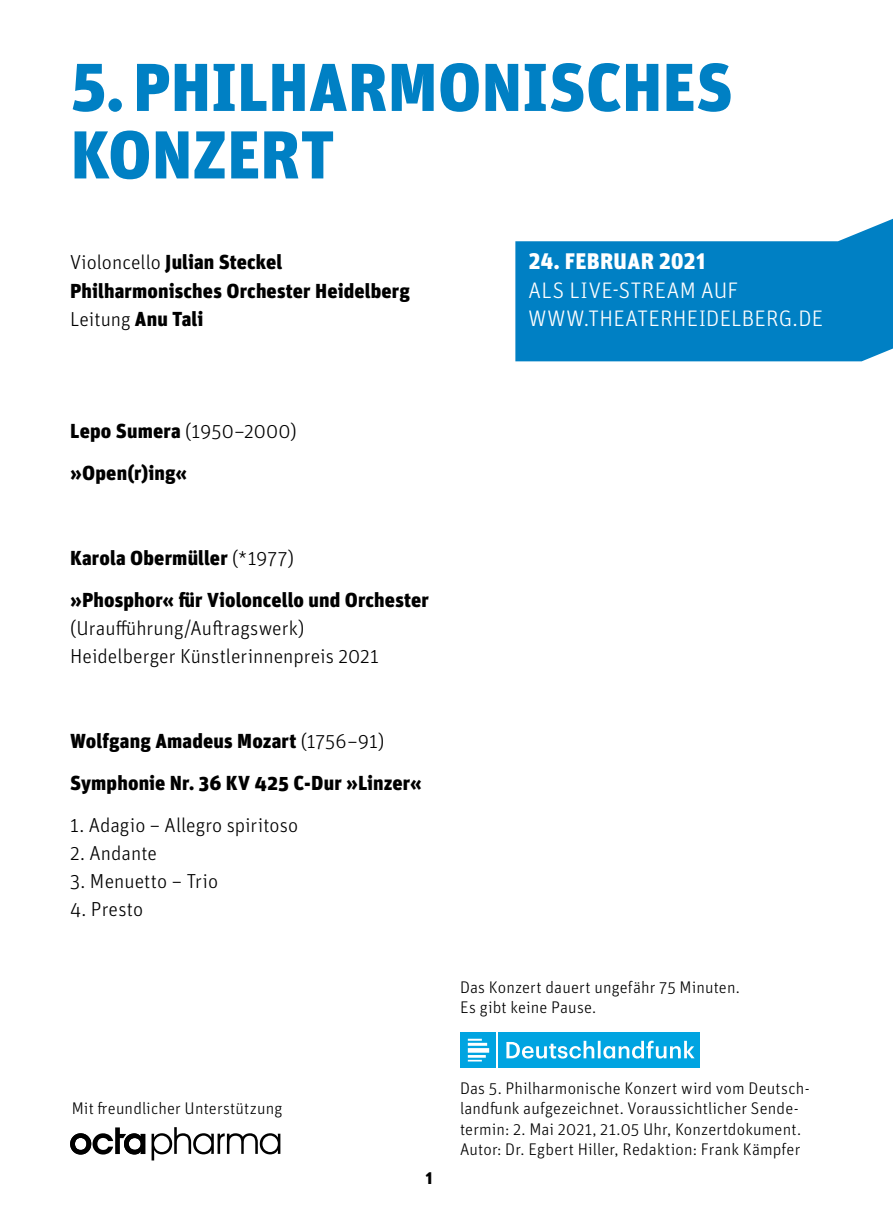
<style>
.page{position:relative;width:893px;height:1212px;background:#fff}
.page>*{position:absolute;margin:0;border:0;box-sizing:border-box;transform-origin:0 0}
.t1{font:900 67.5px/67.5px "Unit Pro";color:#0080c4}
.t2{font:300 22.5px/28.1px "Unit Pro";letter-spacing:.01em;color:#fff}
.t3{font:900 22.5px "Unit Pro";letter-spacing:.01em;color:#fff}
.t4{font:900 20.25px/42.1px "Unit Pro";letter-spacing:.005em;color:#000}
.t5{font:300 20.25px/28.1px "Unit Pro";color:#000}
.t6{font:300 16.88px/20.2px "Unit Pro";letter-spacing:.01em;color:#000}
.t7{font:900 16.88px "Unit Pro";color:#000}
.s1{font-weight:300}
</style>
<div class="page">
<svg style="left:515px;top:219px;width:378px;height:142px;background:#2692cc"></svg>
<svg style="left:152px;top:1127px;width:128px;height:33px"></svg>
<svg style="left:70px;top:1127px;width:75px;height:27px"></svg>
<div style="left:460px;top:1032px;width:36px;height:36px;background:#00a4e1"></div>
<div style="left:499px;top:1032px;width:201px;height:36px;background:#00a4e1"></div>
<div style="left:468px;top:1048px;width:21px;height:5px;background:#fff"></div>
<hr style="left:468px;top:1043px;width:19px;height:3px;background:#fff">
<svg style="left:468px;top:1039px;width:14px;height:2px"></svg>
<hr style="left:468px;top:1055px;width:18px;height:3px;background:#fff">
<svg style="left:468px;top:1060px;width:14px;height:1px"></svg>
<svg style="left:506px;top:1041px;width:189px;height:17px"></svg>
<h1 class="t1" style="left:70px;top:49px;width:664px">5.PHILHARMONISCHES<br>KONZERT</h1>
<p class="t4" style="left:70px;top:247px;width:341px;line-height:28.1px"><span class="s1">Violoncello</span> Julian Steckel<br>Philharmonisches Orchester Heidelberg<br><span class="s1">Leitung</span> Anu Tali</p>
<h2 class="t3" style="left:528px;top:245px;width:179px">24. FEBRUAR 2021</h2>
<h2 class="t2" style="left:529px;top:275px;width:296px">ALS LIVE-STREAM AUF<br>WWW.THEATERHEIDELBERG.DE</h2>
<p class="t4" style="left:70px;top:409px;width:228px">Lepo Sumera <span class="s1">(1950–2000) </span>»Open(r)ing«</p>
<p class="t4" style="left:70px;top:535px;width:360px">Karola Obermüller <span class="s1">(*1977)<br></span>»Phosphor« für Violoncello und Orchester</p>
<p class="t5" style="left:70px;top:613px;width:310px">(Uraufführung/Auftragswerk)<br>Heidelberger Künstlerinnenpreis 2021</p>
<p class="t4" style="left:70px;top:718px;width:353px">Wolfgang Amadeus Mozart <span class="s1">(1756–91)<br></span>Symphonie Nr. 36 KV 425 C-Dur »Linzer«</p>
<p class="t5" style="left:70px;top:810px;width:230px">1. Adagio – Allegro spiritoso</p>
<p class="t5" style="left:70px;top:838px;width:88px">2. Andante</p>
<p class="t5" style="left:70px;top:867px;width:149px">3. Menuetto – Trio</p>
<p class="t5" style="left:70px;top:895px;width:74px">4. Presto</p>
<p class="t6" style="left:72px;top:1098px;width:212px">Mit freundlicher Unterstützung</p>
<p class="t7" style="left:425px;top:1165px;width:9px">1</p>
<p class="t6" style="left:460px;top:976px;width:281px">Das Konzert dauert ungefähr 75 Minuten.<br>Es gibt keine Pause.</p>
<p class="t6" style="left:460px;top:1078px;width:351px">Das 5. Philharmonische Konzert wird vom Deutsch&shy;landfunk aufgezeichnet. Voraussichtlicher Sende&shy;termin: 2. Mai 2021, 21.05 Uhr, Konzertdokument.<br>Autor: Dr. Egbert Hiller, Redaktion: Frank Kämpfer</p>
</div>
